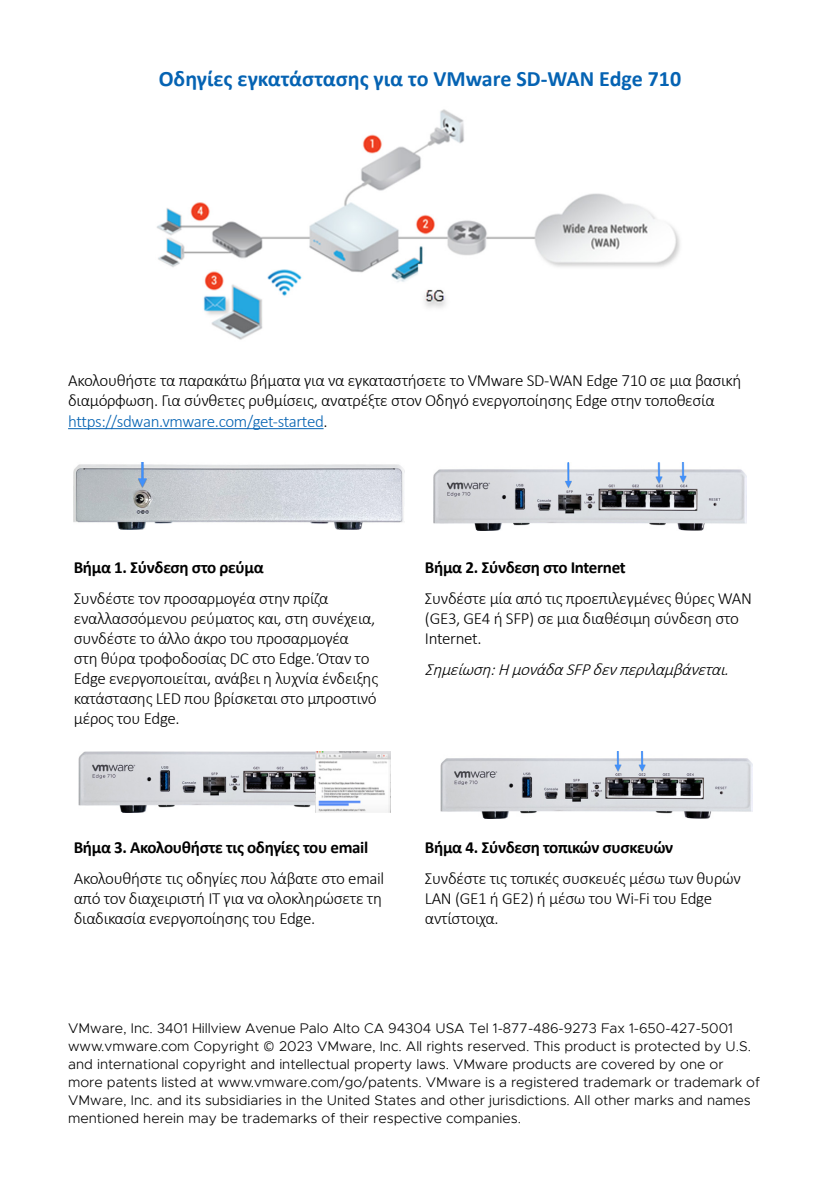
<style>
.page{position:relative;width:840px;height:1191px;background:#fff}
.page>*{position:absolute;margin:0;border:0;box-sizing:border-box;transform-origin:0 0}
.Heading_2_Calibri{font:700 22px "Calibri";color:#0563b3}
.Body_Calibri{font:300 17px/20px "Calibri";letter-spacing:-.02em;color:#000}
.Heading_3_Calibri{font:700 17px "Calibri";letter-spacing:-.02em;color:#000}
.Note_Calibri{font:italic 300 17px "Calibri";color:#000}
.Copyright_Metro{font:300 14px/18px "Metropolis";color:#000}
.s1{color:#0563b3}
.s2{font-family:"Calibri"}
</style>
<div class="page">
<img style="left:156px;top:109px;width:524px;height:231px">
<img style="left:74px;top:462px;width:330px;height:67px">
<img style="left:433px;top:462px;width:312px;height:68px">
<img style="left:78px;top:751px;width:312px;height:61px">
<img style="left:440px;top:751px;width:312px;height:68px">
<hr style="left:68px;top:428px;width:255px;height:1px;background:#0563b3">
<p class="Heading_2_Calibri" style="left:159px;top:63px;width:523px">Οδηγίες εγκατάστασης για το VMware SD-WAN Edge 710</p>
<p class="Body_Calibri" style="left:68px;top:371px;width:674px">Ακολουθήστε τα παρακάτω βήματα για να εγκαταστήσετε το VMware SD-WAN Edge 710 σε μια βασική διαμόρφωση. Για σύνθετες ρυθμίσεις, ανατρέξτε στον Οδηγό ενεργοποίησης Edge στην τοποθεσία <span class="s1">https://sdwan.vmware.com/get-started</span>.</p>
<p class="Heading_3_Calibri" style="left:74px;top:555px;width:191px">Βήμα 1. Σύνδεση στο ρεύμα</p>
<p class="Body_Calibri" style="left:74px;top:588px;width:306px">Συνδέστε τον προσαρμογέα στην πρίζα εναλλασσόμενου ρεύματος και, στη συνέχεια, συνδέστε το άλλο άκρο του προσαρμογέα<br>στη θύρα τροφοδοσίας DC στο Edge. Όταν το Edge ενεργοποιείται, ανάβει η λυχνία ένδειξης κατάστασης LED που βρίσκεται στο μπροστινό μέρος του Edge.</p>
<p class="Heading_3_Calibri" style="left:424px;top:555px;width:202px">Βήμα 2. Σύνδεση στο Internet</p>
<p class="Body_Calibri" style="left:424px;top:588px;width:328px">Συνδέστε μία από τις προεπιλεγμένες θύρες WAN (GE3, GE4 ή SFP) σε μια διαθέσιμη σύνδεση στο<br>Internet.</p>
<p class="Note_Calibri" style="left:424px;top:659px;width:310px">Σημείωση:ΗμονάδαSFPδενπεριλαμβάνεται.</p>
<p class="Heading_3_Calibri" style="left:74px;top:835px;width:296px">Βήμα 3. Ακολουθήστε τις οδηγίες του email</p>
<p class="Body_Calibri" style="left:74px;top:868px;width:312px">Ακολουθήστε τις οδηγίες που λάβατε στο email από τον διαχειριστή IT για να ολοκληρώσετε τη διαδικασία ενεργοποίησης του Edge.</p>
<p class="Heading_3_Calibri" style="left:424px;top:835px;width:250px">Βήμα 4. Σύνδεση τοπικών συσκευών</p>
<p class="Body_Calibri" style="left:424px;top:868px;width:317px">Συνδέστε τις τοπικές συσκευές μέσω των θυρών<br>LAN (GE1 ή GE2) ή μέσω του Wi-Fi του Edge αντίστοιχα.</p>
<p class="Copyright_Metro" style="left:68px;top:1019px;width:693px">VMware, Inc. 3401 Hillview Avenue Palo Alto CA 94304 USA Tel 1-877-486-9273 Fax 1-650-427-5001 www.vmware.com Copyright <span class="s2">©</span> 2023 VMware, Inc. All rights reserved. This product is protected by U.S. and international copyright and intellectual property laws. VMware products are covered by one or more patents listed at www.vmware.com/go/patents. VMware is a registered trademark or trademark of VMware, Inc. and its subsidiaries in the United States and other jurisdictions. All other marks and names mentioned herein may be trademarks of their respective companies.</p>
</div>
